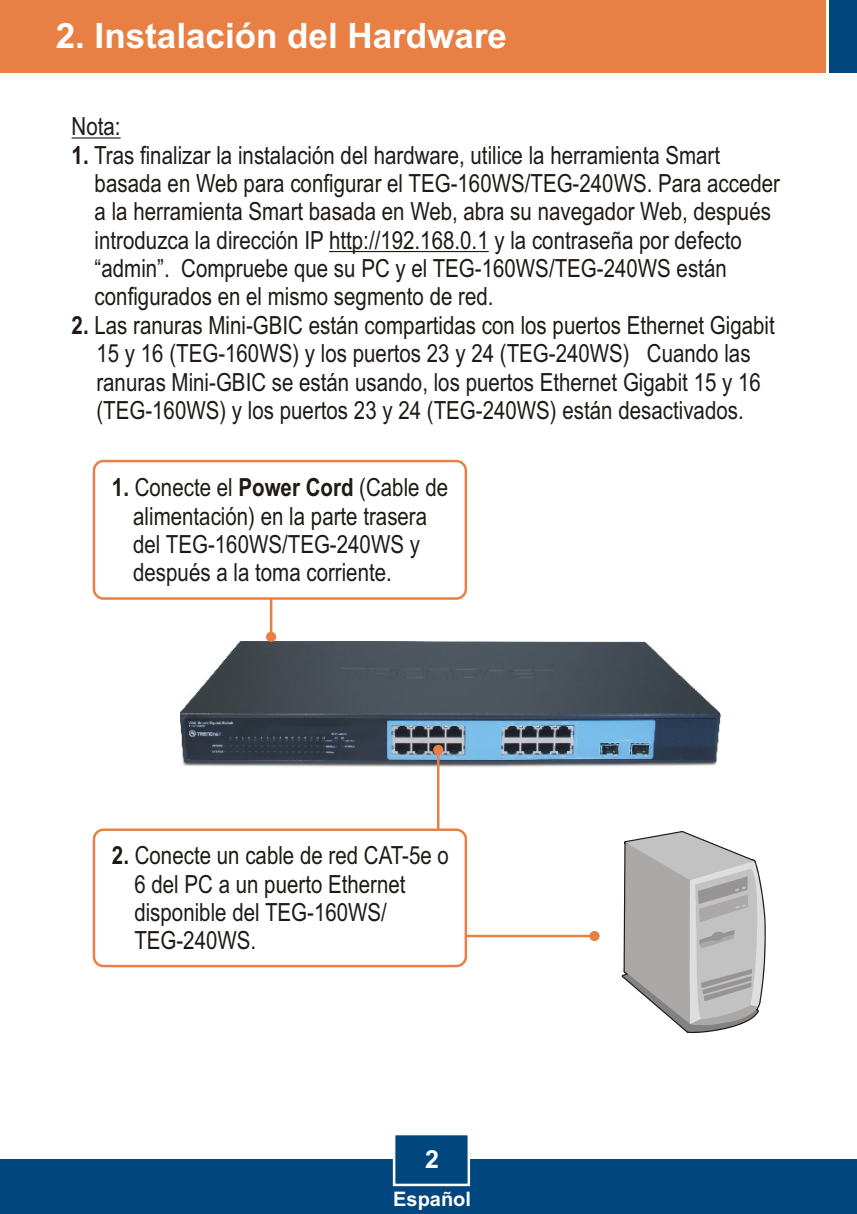
<style>
.page{position:relative;width:857px;height:1214px;background:#fff}
.page>*{position:absolute;margin:0;border:0;box-sizing:border-box;transform-origin:0 0}
.t1{font:700 35px "Arial";color:#fff}
.t2{font:25px/28.2px "Arial Narrow";color:#1f1a17}
.t3{font:700 25px "Arial";color:#fff}
.t4{font:700 20px "Arial";color:#fff}
.s1{font-weight:700}
</style>
<div class="page">
<div style="left:0;top:1159px;width:857px;height:55px;background:#004780"></div>
<div style="left:0;top:0;width:826px;height:72px;background:#e88045"></div>
<div style="left:829px;top:0;width:28px;height:72px;background:#004780"></div>
<img style="left:181px;top:641px;width:540px;height:126px">
<svg style="left:467px;top:931px;width:132px;height:10px"></svg>
<svg style="left:622px;top:831px;width:144px;height:202px"></svg>
<svg style="left:433px;top:745px;width:10px;height:83px"></svg>
<svg style="left:266px;top:600px;width:10px;height:42px"></svg>
<svg style="left:392px;top:1135px;width:79px;height:52px"></svg>
<hr style="left:72px;top:137px;width:49px;height:2px;background:#1f1a17">
<hr style="left:329px;top:251px;width:160px;height:1px;background:#1f1a17">
<div style="left:93px;top:828px;width:374px;height:139px;background:#fff;border:3px solid #e88045;border-radius:9px"></div>
<div style="left:93px;top:460px;width:374px;height:140px;background:#fff;border:3px solid #e88045;border-radius:9px"></div>
<h1 class="t1" style="left:56px;top:22px;width:453px">2. Instalación del Hardware</h1>
<p class="t2" style="left:72px;top:115px;width:50px">Nota:</p>
<p class="t2" style="left:95px;top:143px;width:687px;text-indent:-23px"><span class="s1">1.</span> Tras finalizar la instalación del hardware, utilice la herramienta Smart basada en Web para configurar el TEG-160WS/TEG-240WS. Para acceder a la herramienta Smart basada en Web, abra su navegador Web, después introduzca la dirección IP http://192.168.0.1 y la contraseña por defecto “admin”. Compruebe que su PC y el TEG-160WS/TEG-240WS están configurados en el mismo segmento de red.</p>
<p class="t2" style="left:72px;top:313px;width:705px;text-align:center"><span class="s1">2.</span> Las ranuras Mini-GBIC están compartidas con los puertos Ethernet Gigabit 15 y 16 (TEG-160WS) y los puertos 23 y 24 (TEG-240WS) Cuando las ranuras Mini-GBIC se están usando, los puertos Ethernet Gigabit 15 y 16 (TEG-160WS) y los puertos 23 y 24 (TEG-240WS) están desactivados.</p>
<p class="t2" style="left:133px;top:476px;width:316px;text-indent:-21px"><span class="s1">1.</span> Conecte el <span class="s1">Power Cord</span> (Cable de alimentación) en la parte trasera del TEG-160WS/TEG-240WS y después a la toma corriente.</p>
<p class="t2" style="left:134px;top:844px;width:316px;text-indent:-22px"><span class="s1">2.</span> Conecte un cable de red CAT-5e o<br>6 del PC a un puerto Ethernet disponible del TEG-160WS/<br>TEG-240WS.</p>
<p class="t3" style="left:425px;top:1150px;width:15px">2</p>
<p class="t4" style="left:393px;top:1191px;width:79px">Español</p>
</div>
